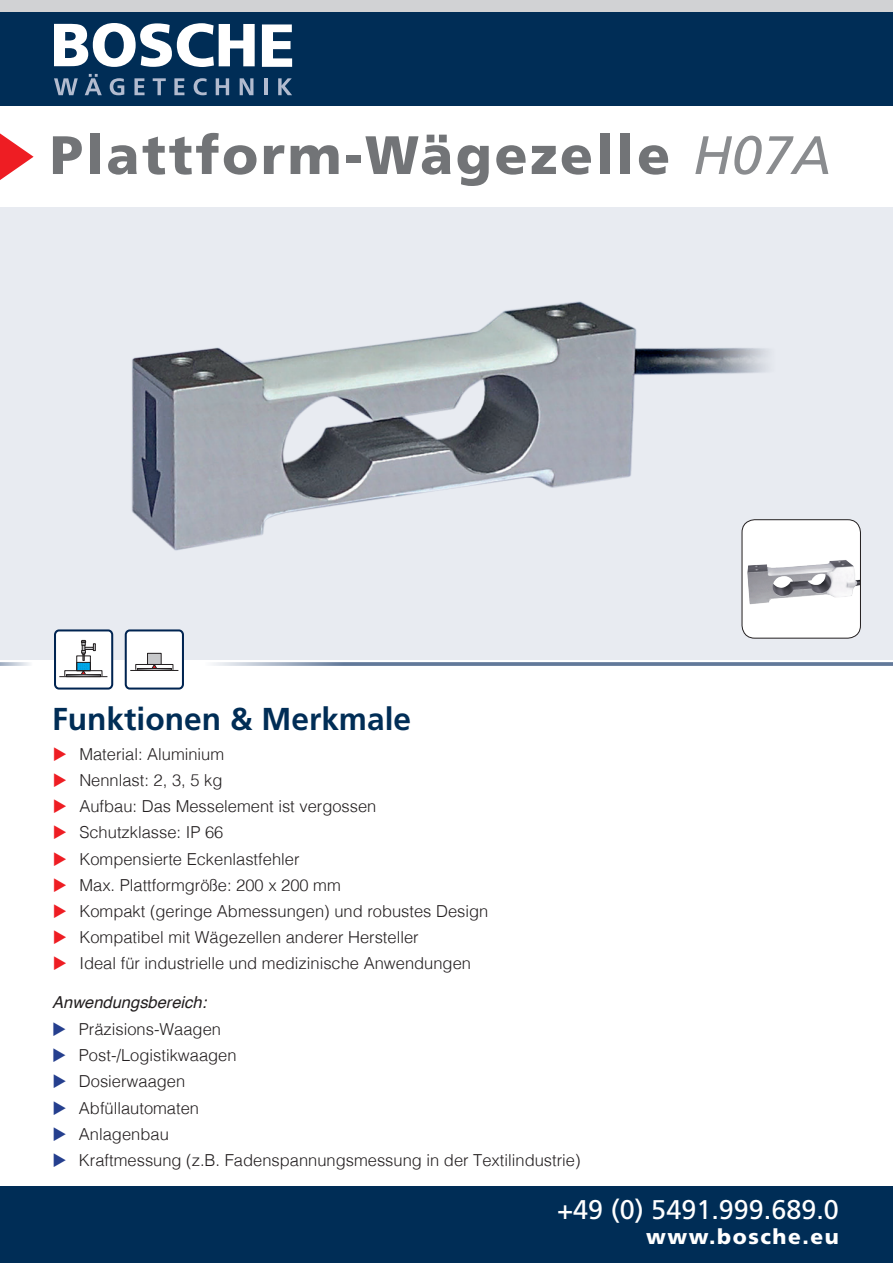
<style>
.page{position:relative;width:893px;height:1263px;background:#fff}
.page>*{position:absolute;margin:0;border:0;box-sizing:border-box;transform-origin:0 0}
.t1{font:900 54px "Frutiger LT Std";letter-spacing:.05em;color:#727477}
.t2{font:700 31.65px "Frutiger LT Std";color:#002d56}
.t3{font:27px "Frutiger LT Std";color:#fff}
.t4{font:900 21px "Frutiger LT Std";letter-spacing:.075em;color:#fff}
.t5{font:300 16.5px "Helvetica";color:#231f20}
.t6{font:italic 16.5px "Helvetica";color:#231f20}
.s1{font-weight:400;font-style:italic;color:#8a8c8f}
.s2{color:#ee1d23}
.s3{color:#253f8e}
</style>
<div class="page">
<div style="left:0;top:0;width:893px;height:21px;background:#d1d2d4"></div>
<div style="left:0;top:12px;width:893px;height:94px;background:#002d56"></div>
<img style="left:0;top:207px;width:893px;height:452px">
<svg style="left:213px;top:662px;width:680px;height:4px"></svg>
<div style="left:0;top:1186px;width:893px;height:77px;background:#002d56"></div>
<svg style="left:0;top:133px;width:34px;height:47px"></svg>
<svg style="left:0;top:662px;width:30px;height:4px"></svg>
<svg style="left:262px;top:24px;width:30px;height:43px"></svg>
<svg style="left:54px;top:23px;width:201px;height:44px"></svg>
<svg style="left:54px;top:78px;width:24px;height:17px"></svg>
<svg style="left:85px;top:74px;width:17px;height:21px"></svg>
<svg style="left:110px;top:78px;width:14px;height:17px"></svg>
<svg style="left:134px;top:78px;width:11px;height:17px"></svg>
<svg style="left:153px;top:78px;width:13px;height:17px"></svg>
<svg style="left:174px;top:78px;width:10px;height:17px"></svg>
<svg style="left:194px;top:78px;width:13px;height:17px"></svg>
<svg style="left:216px;top:78px;width:13px;height:17px"></svg>
<svg style="left:240px;top:78px;width:13px;height:17px"></svg>
<hr style="left:264px;top:78px;width:4px;height:17px;background:#b2bbcf">
<svg style="left:278px;top:78px;width:14px;height:17px"></svg>
<div style="left:742px;top:520px;width:118px;height:118px;background:#fff;border-radius:13px"></div>
<img style="left:742px;top:560px;width:118px;height:73px">
<div style="left:742px;top:519px;width:119px;height:119px;border:1px solid #231f20;border-radius:13px"></div>
<div style="left:55px;top:630px;width:57px;height:58px;background:#fff;border-radius:4px"></div>
<div style="left:54px;top:629px;width:59px;height:60px;border:2px solid #002451;border-radius:4px"></div>
<div style="left:126px;top:630px;width:57px;height:58px;background:#fff;border-radius:4px"></div>
<div style="left:125px;top:629px;width:59px;height:60px;border:2px solid #002451;border-radius:4px"></div>
<hr style="left:59px;top:676px;width:48px;height:1px;background:#231f20">
<div style="left:64px;top:670px;width:38px;height:6px;border:1px solid #231f20"></div>
<div style="left:76px;top:655px;width:15px;height:16px;border:1px solid #231f20"></div>
<svg style="left:77px;top:640px;width:19px;height:34px"></svg>
<div style="left:66px;top:674px;width:35px;height:3px;border:1px solid #231f20"></div>
<div style="left:148px;top:653px;width:13px;height:11px;background:#c7c8ca"></div>
<div style="left:147px;top:653px;width:14px;height:12px;border:1px solid #231f20"></div>
<hr style="left:130px;top:670px;width:48px;height:1px;background:#231f20">
<div style="left:135px;top:664px;width:38px;height:6px;border:1px solid #231f20"></div>
<svg style="left:151px;top:664px;width:6px;height:4px"></svg>
<div style="left:137px;top:668px;width:35px;height:3px;border:1px solid #231f20"></div>
<h1 class="t1" style="left:50px;top:122px;width:782px">Plattform-Wägezelle <span class="s1">H07A</span></h1>
<h2 class="t2" style="left:52px;top:700px;width:361px">Funktionen &amp; Merkmale</h2>
<p class="t5" style="left:53px;top:740px;width:173px"><span class="s2">◆</span> Material: Aluminium</p>
<p class="t5" style="left:53px;top:766px;width:171px"><span class="s2">◆</span> Nennlast: 2, 3, 5 kg</p>
<p class="t5" style="left:53px;top:792px;width:325px"><span class="s2">◆</span> Aufbau: Das Messelement ist vergossen</p>
<p class="t5" style="left:53px;top:818px;width:172px"><span class="s2">◆</span> Schutzklasse: IP 66</p>
<p class="t5" style="left:53px;top:845px;width:248px"><span class="s2">◆</span> Kompensierte Eckenlastfehler</p>
<p class="t5" style="left:53px;top:871px;width:289px"><span class="s2">◆</span> Max. Plattformgröße: 200 x 200 mm</p>
<p class="t5" style="left:53px;top:897px;width:437px"><span class="s2">◆</span> Kompakt (geringe Abmessungen) und robustes Design</p>
<p class="t5" style="left:53px;top:923px;width:367px"><span class="s2">◆</span> Kompatibel mit Wägezellen anderer Hersteller</p>
<p class="t5" style="left:53px;top:949px;width:420px"><span class="s2">◆</span> Ideal für industrielle und medizinische Anwendungen</p>
<p class="t6" style="left:52px;top:989px;width:156px">Anwendungsbereich:</p>
<p class="t5" style="left:52px;top:1015px;width:170px"><span class="s3">◆</span> Präzisions-Waagen</p>
<p class="t5" style="left:52px;top:1041px;width:186px"><span class="s3">◆</span> Post-/Logistikwaagen</p>
<p class="t5" style="left:52px;top:1067px;width:134px"><span class="s3">◆</span> Dosierwaagen</p>
<p class="t5" style="left:52px;top:1094px;width:148px"><span class="s3">◆</span> Abfüllautomaten</p>
<p class="t5" style="left:52px;top:1120px;width:118px"><span class="s3">◆</span> Anlagenbau</p>
<p class="t5" style="left:52px;top:1146px;width:530px"><span class="s3">◆</span> Kraftmessung (z.B. Fadenspannungsmessung in der Textilindustrie)</p>
<h3 class="t3" style="left:557px;top:1194px;width:283px">+49 (0) 5491.999.689.0</h3>
<p class="t4" style="left:646px;top:1224px;width:194px">www.bosche.eu</p>
</div>
